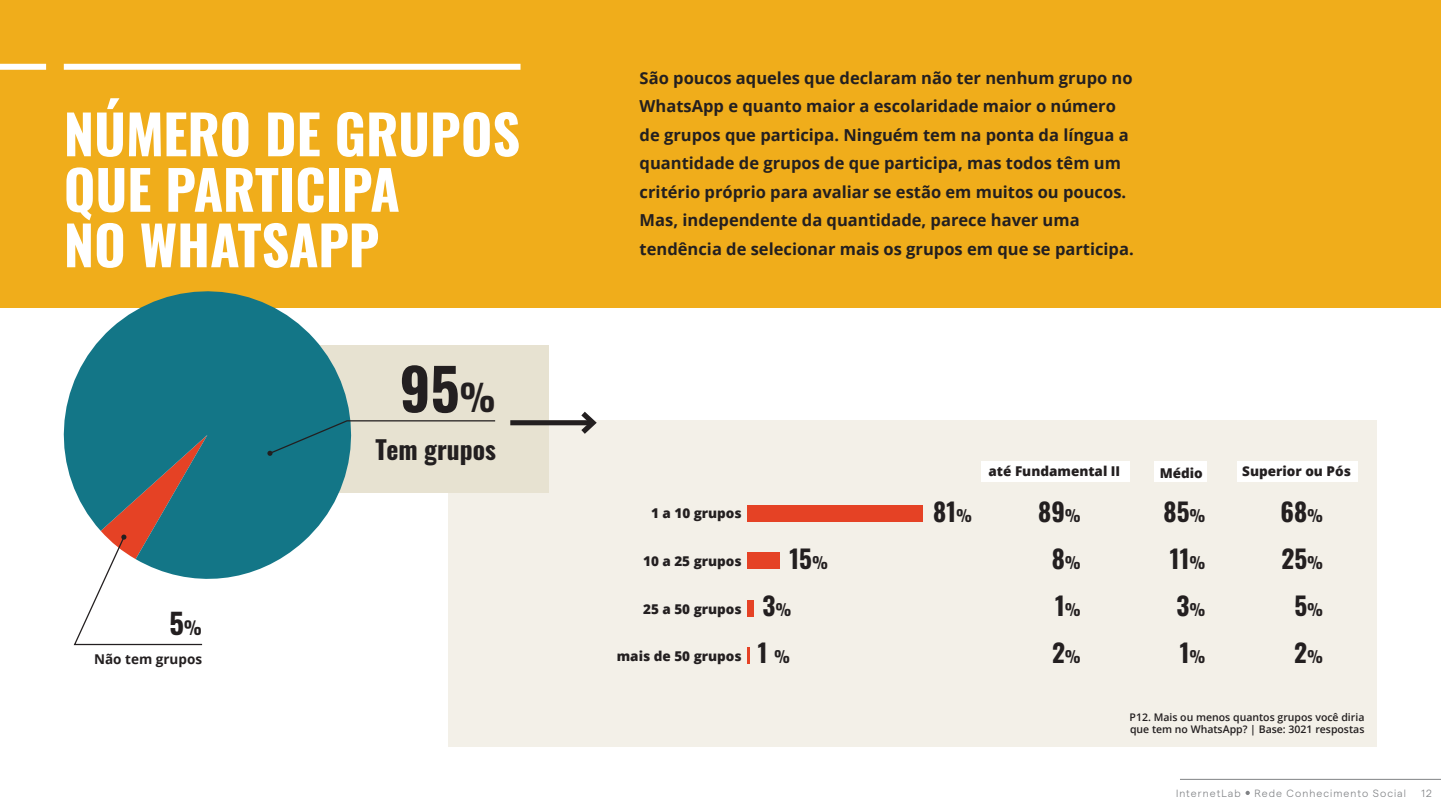
<style>
.page{position:relative;width:1441px;height:810px;background:#fff}
.page>*{position:absolute;margin:0;border:0;box-sizing:border-box;transform-origin:0 0}
.Texto{font:700 57.3px "Oswald";color:#231f20}
.t1{font:700 54px/55.5px "Oswald";color:#fff}
.Texto-2{font:700 28.65px "Oswald";color:#231f20}
.Texto-3{font:700 25.5px "Oswald";color:#231f20}
.Texto-4{font:700 25.2px "Oswald";color:#231f20}
.Texto-5{font:700 16.5px/28.5px "Open Sans";color:#231f20}
.Texto-6{font:800 13.5px "Open Sans";color:#231f20}
.Texto-7{font:700 13.5px "Open Sans";color:#231f20}
.Texto-8{font:600 10.5px/12.6px "Open Sans";color:#231f20}
.t2{font:300 10.5px "Matter";letter-spacing:.1em;color:#808285}
.s1{font-size:36px}
.s2{font-size:18px}
.s3{font-size:15.9px}
</style>
<div class="page">
<hr style="left:1179px;top:779px;width:261px;height:1px;background:#808285">
<svg style="left:1245px;top:791px;width:4px;height:4px"></svg>
<div style="left:448px;top:420px;width:928px;height:326px;background:#f3f0e8"></div>
<div style="left:263px;top:346px;width:285px;height:147px;background:#e7e2d1"></div>
<div style="left:0;top:0;width:1440px;height:307px;background:#f0ad1b"></div>
<div style="left:0;top:64px;width:46px;height:6px;background:#fff"></div>
<div style="left:64px;top:64px;width:456px;height:6px;background:#fff"></div>
<div style="left:980px;top:461px;width:149px;height:21px;background:#fff"></div>
<div style="left:1154px;top:461px;width:52px;height:21px;background:#fff"></div>
<div style="left:1236px;top:461px;width:120px;height:21px;background:#fff"></div>
<div style="left:747px;top:505px;width:176px;height:17px;background:#e54225"></div>
<div style="left:747px;top:553px;width:33px;height:16px;background:#e54225"></div>
<div style="left:747px;top:600px;width:7px;height:16px;background:#e54225"></div>
<svg style="left:747px;top:647px;width:2px;height:16px"></svg>
<svg style="left:48px;top:291px;width:319px;height:288px;fill:#137687"></svg>
<svg style="left:267px;top:420px;width:229px;height:36px"></svg>
<svg style="left:73px;top:435px;width:134px;height:211px"></svg>
<div style="left:510px;top:420px;width:83px;height:5px;background:#231f20"></div>
<svg style="left:576px;top:411px;width:21px;height:23px"></svg>
<p class="t1" style="left:64px;top:101px;width:458px">NÚMERO DE GRUPOS<br>QUE PARTICIPA<br>NO WHATSAPP</p>
<p class="Texto" style="left:399px;top:338px;width:98px">95<span class="s1">%</span></p>
<p class="Texto-2" style="left:169px;top:598px;width:34px">5<span class="s2">%</span></p>
<p class="Texto-7" style="left:94px;top:650px;width:109px">Não tem grupos</p>
<p class="Texto-3" style="left:375px;top:427px;width:122px">Tem grupos</p>
<p class="Texto-5" style="left:639px;top:63px;width:495px">São poucos aqueles que declaram não ter nenhum grupo no WhatsApp e quanto maior a escolaridade maior o número de grupos que participa. Ninguém tem na ponta da língua a quantidade de grupos de que participa, mas todos têm um critério próprio para avaliar se estão em muitos ou poucos.<br>Mas, independente da quantidade, parece haver uma tendência de selecionar mais os grupos em que se participa.</p>
<p class="Texto-6" style="left:651px;top:503px;width:92px">1 a 10 grupos</p>
<p class="Texto-4" style="left:933px;top:489px;width:40px">81<span class="s3">%</span></p>
<p class="Texto-6" style="left:643px;top:551px;width:100px">10 a 25 grupos</p>
<p class="Texto-4" style="left:789px;top:536px;width:40px">15<span class="s3">%</span></p>
<p class="Texto-6" style="left:643px;top:599px;width:100px">25 a 50 grupos</p>
<p class="Texto-4" style="left:762px;top:583px;width:30px">3<span class="s3">%</span></p>
<p class="Texto-6" style="left:616px;top:646px;width:126px">mais de 50 grupos</p>
<p class="Texto-4" style="left:757px;top:631px;width:34px">1 <span class="s3">%</span></p>
<p class="Texto-6" style="left:988px;top:461px;width:133px">até Fundamental II</p>
<p class="Texto-4" style="left:1038px;top:489px;width:44px">89<span class="s3">%</span></p>
<p class="Texto-4" style="left:1051px;top:536px;width:31px">8<span class="s3">%</span></p>
<p class="Texto-4" style="left:1055px;top:583px;width:27px">1<span class="s3">%</span></p>
<p class="Texto-4" style="left:1051px;top:631px;width:30px">2<span class="s3">%</span></p>
<p class="Texto-6" style="left:1159px;top:463px;width:45px">Médio</p>
<p class="Texto-4" style="left:1163px;top:489px;width:43px">85<span class="s3">%</span></p>
<p class="Texto-4" style="left:1169px;top:536px;width:37px">11<span class="s3">%</span></p>
<p class="Texto-4" style="left:1176px;top:583px;width:30px">3<span class="s3">%</span></p>
<p class="Texto-4" style="left:1179px;top:631px;width:27px">1<span class="s3">%</span></p>
<p class="Texto-6" style="left:1242px;top:461px;width:110px">Superior ou Pós</p>
<p class="Texto-4" style="left:1280px;top:489px;width:44px">68<span class="s3">%</span></p>
<p class="Texto-4" style="left:1281px;top:536px;width:43px">25<span class="s3">%</span></p>
<p class="Texto-4" style="left:1294px;top:583px;width:30px">5<span class="s3">%</span></p>
<p class="Texto-4" style="left:1293px;top:631px;width:30px">2<span class="s3">%</span></p>
<p class="Texto-8" style="left:1129px;top:711px;width:236px">P12. Mais ou menos quantos grupos você diria que tem no WhatsApp? | Base: 3021 respostas</p>
<p class="t2" style="left:1175px;top:785px;width:66px">InternetLab</p>
<p class="t2" style="left:1254px;top:785px;width:153px">Rede Conhecimento Social</p>
<p class="t2" style="left:1421px;top:785px;width:12px">12</p>
</div>
